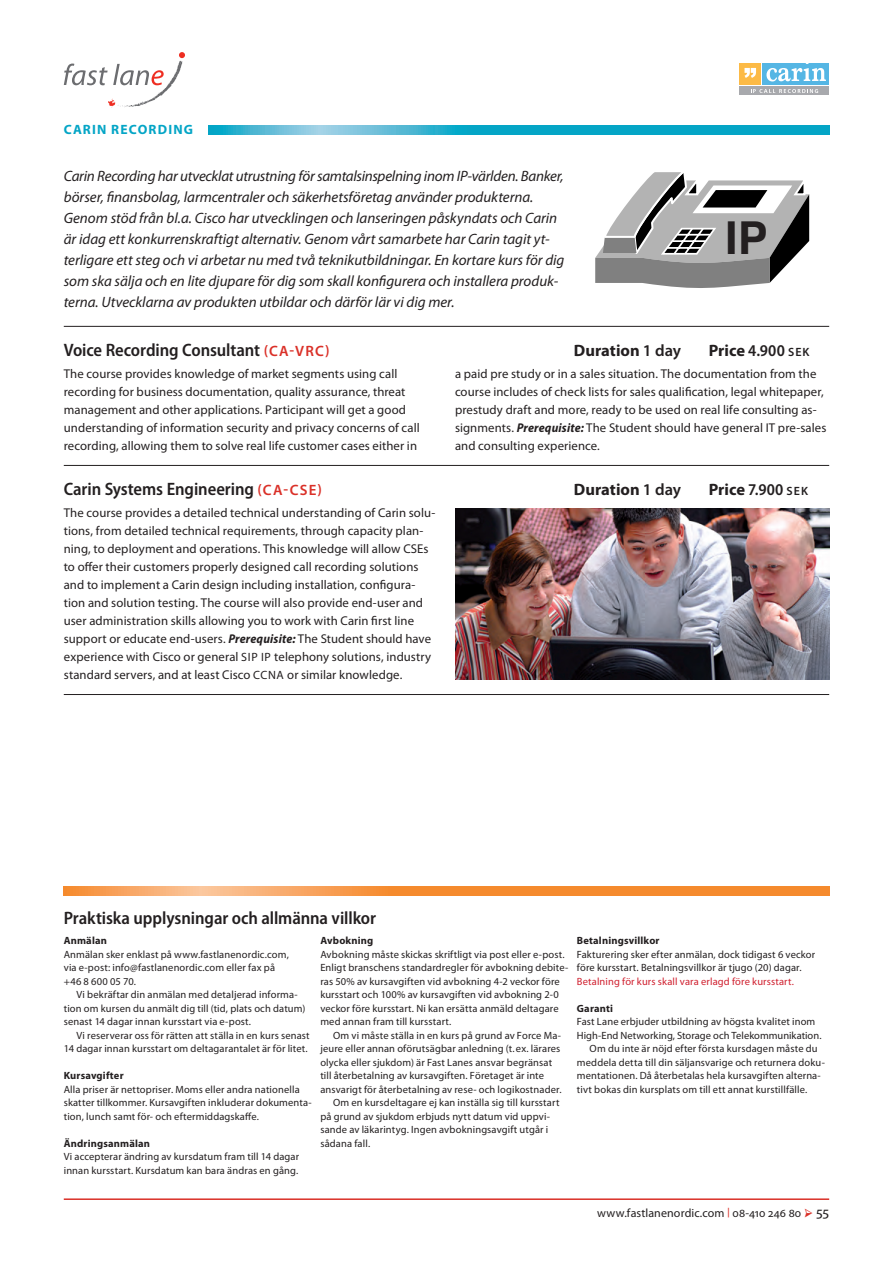
<style>
.page{position:relative;width:893px;height:1263px;background:#fff}
.page>*{position:absolute;margin:0;border:0;box-sizing:border-box;transform-origin:0 0}
.t1{font:700 45.3px "Helvetica";color:#231f20}
.Kursrubrik{font:600 semi-condensed 18px "Myriad Pro";letter-spacing:-.005em;color:#231f20}
.Kursrubrik-2{font:700 16.5px "Myriad Pro";color:#231f20}
.Kurstext{font:italic 15px/21px "Myriad Pro";letter-spacing:-.005em;color:#231f20}
.Områdesrubrik{font:700 13.5px "Myriad Pro";letter-spacing:.085em;color:#04a5c6}
.Kurstext-2{font:12.75px/18px "Myriad Pro";letter-spacing:.005em;color:#231f20}
.t2{font:12px "Myriad Pro";letter-spacing:.01em;color:#231f20}
.Kurstext-3{font:10.5px/13.5px "Myriad Pro";letter-spacing:.01em;color:#231f20}
.Kurstext-4{font:700 10.5px "Myriad Pro";letter-spacing:.015em;color:#231f20}
.s1{font-stretch:normal;font-size:15px;color:#da3028}
.s2{font-weight:600}
.s3{font-weight:600;font-stretch:semi-condensed}
.s4{font-weight:600;font-size:12px}
.s5{font-weight:700;font-style:italic;font-stretch:semi-condensed}
.s6{font-size:12px}
.s7{color:#d0202f}
.s8{font-size:9.6px;color:#da3028}
.s9{font-family:"Minion Pro";font-size:15px;color:#da3028}
.s10{font-size:15px}
</style>
<div class="page">
<svg style="left:64px;top:52px;width:121px;height:56px"></svg>
<svg style="left:208px;top:125px;width:621px;height:9px;background:#26aecc"></svg>
<hr style="left:64px;top:326px;width:765px;height:1px;background:#231f20">
<hr style="left:64px;top:465px;width:765px;height:1px;background:#231f20">
<svg style="left:595px;top:172px;width:214px;height:116px"></svg>
<div style="left:762px;top:64px;width:67px;height:21px;background:#55b6e4"></div>
<svg style="left:766px;top:63px;width:60px;height:19px"></svg>
<div style="left:740px;top:64px;width:21px;height:21px;background:#fcba46"></div>
<svg style="left:744px;top:68px;width:12px;height:10px"></svg>
<hr style="left:799px;top:64px;width:15px;height:3px;background:#55b6e4">
<div style="left:739px;top:87px;width:90px;height:8px;background:#a8a9ad"></div>
<svg style="left:751px;top:89px;width:67px;height:4px"></svg>
<hr style="left:64px;top:694px;width:765px;height:1px;background:#231f20">
<img style="left:455px;top:508px;width:374px;height:172px">
<svg style="left:64px;top:886px;width:765px;height:9px;background:#f69645"></svg>
<hr style="left:64px;top:1198px;width:765px;height:2px;background:#da3028">
<p class="Områdesrubrik" style="left:64px;top:121px;width:131px">CARIN RECORDING</p>
<p class="Kurstext" style="left:64px;top:166px;width:502px">Carin Recording har utvecklat utrustning för samtalsinspelning inom IP-världen. Banker, börser, finansbolag, larmcentraler och säkerhetsföretag använder produkterna.<br>Genom stöd från bl.a. Cisco har utvecklingen och lanseringen påskyndats och Carin är idag ett konkurrenskraftigt alternativ. Genom vårt samarbete har Carin tagit yt&shy;terligare ett steg och vi arbetar nu med två teknikutbildningar. En kortare kurs för dig som ska sälja och en lite djupare för dig som skall konfigurera och installera produk&shy;terna. Utvecklarna av produkten utbildar och därför lär vi dig mer.</p>
<p class="t1" style="left:725px;top:202px;width:44px">IP</p>
<p class="Kursrubrik" style="left:64px;top:340px;width:267px">Voice Recording Consultant <span class="s1">(CA-VRC)</span></p>
<p class="Kursrubrik-2" style="left:574px;top:339px;width:109px">Duration <span class="s2">1 day</span></p>
<p class="Kursrubrik-2" style="left:709px;top:339px;width:102px">Price <span class="s3">4.900</span> <span class="s4">SEK</span></p>
<p class="Kurstext-2" style="left:64px;top:365px;width:357px">The course provides knowledge of market segments using call recording for business documentation, quality assurance, threat management and other applications. Participant will get a good understanding of information security and privacy concerns of call recording, allowing them to solve real life customer cases either in</p>
<p class="Kurstext-2" style="left:455px;top:365px;width:373px">a paid pre study or in a sales situation. The documentation from the course includes of check lists for sales qualification, legal whitepaper, prestudy draft and more, ready to be used on real life consulting as&shy;signments. <span class="s5">Prerequisite:</span> The Student should have general IT pre-sales and consulting experience.</p>
<p class="Kursrubrik" style="left:64px;top:479px;width:260px">Carin Systems Engineering <span class="s1">(CA- CSE)</span></p>
<p class="Kursrubrik-2" style="left:574px;top:478px;width:109px">Duration <span class="s2">1 day</span></p>
<p class="Kursrubrik-2" style="left:709px;top:478px;width:101px">Price <span class="s3">7.900</span> <span class="s4">SEK</span></p>
<p class="Kurstext-2" style="left:64px;top:504px;width:373px">The course provides a detailed technical understanding of Carin solu&shy;tions, from detailed technical requirements, through capacity plan&shy;ning, to deployment and operations. This knowledge will allow CSEs to offer their customers properly designed call recording solutions and to implement a Carin design including installation, configura&shy;tion and solution testing. The course will also provide end-user and user administration skills allowing you to work with Carin first line support or educate end-users. <span class="s5">Prerequisite:</span> The Student should have experience with Cisco or general <span class="s6">SIP IP</span> telephony solutions, industry standard servers, and at least Cisco <span class="s6">CCNA</span> or similar knowledge.</p>
<p class="Kursrubrik" style="left:64px;top:908px;width:314px">Praktiska upplysningar och allmänna villkor</p>
<p class="Kurstext-4" style="left:64px;top:934px;width:45px">Anmälan</p>
<p class="Kurstext-3" style="left:64px;top:947px;width:227px">Anmälan sker enklast på www.fastlanenordic.com, via e-post: info@fastlanenordic.com eller fax på +46 8 600 05 70.</p>
<p class="Kurstext-3" style="left:64px;top:988px;width:243px;text-indent:13px">Vi bekräftar din anmälan med detaljerad informa&shy;tion om kursen du anmält dig till (tid, plats och datum) senast 14 dagar innan kursstart via e-post.</p>
<p class="Kurstext-3" style="left:64px;top:1028px;width:247px;text-align:right">Vi reserverar oss för rätten att ställa in en kurs senast<br>14 dagar innan kursstart om deltagarantalet är för litet.</p>
<p class="Kurstext-4" style="left:64px;top:1069px;width:61px">Kursavgifter</p>
<p class="Kurstext-3" style="left:64px;top:1082px;width:250px">Alla priser är nettopriser. Moms eller andra nationella skatter tillkommer. Kursavgiften inkluderar dokumenta&shy;tion, lunch samt för- och eftermiddagskaffe.</p>
<p class="Kurstext-4" style="left:64px;top:1136px;width:88px">Ändringsanmälan</p>
<p class="Kurstext-3" style="left:64px;top:1150px;width:237px">Vi accepterar ändring av kursdatum fram till 14 dagar innan kursstart. Kursdatum kan bara ändras en gång.</p>
<p class="Kurstext-4" style="left:320px;top:934px;width:55px">Avbokning</p>
<p class="Kurstext-3" style="left:320px;top:947px;width:249px">Avbokning måste skickas skriftligt via post eller e-post.<br>Enligt branschens standardregler för avbokning debite&shy;ras 50% av kursavgiften vid avbokning 4-2 veckor före kursstart och 100% av kursavgiften vid avbokning 2-0 veckor före kursstart. Ni kan ersätta anmäld deltagare med annan fram till kursstart.</p>
<p class="Kurstext-3" style="left:320px;top:1028px;width:243px;text-indent:13px">Om vi måste ställa in en kurs på grund av Force Ma&shy;jeure eller annan oförutsägbar anledning (t. ex. lärares olycka eller sjukdom) är Fast Lanes ansvar begränsat till återbetalning av kursavgiften. Företaget är inte ansvarigt för återbetalning av rese- och logikostnader.</p>
<p class="Kurstext-3" style="left:320px;top:1096px;width:241px;text-indent:13px">Om en kursdeltagare ej kan inställa sig till kursstart på grund av sjukdom erbjuds nytt datum vid uppvi&shy;sande av läkarintyg. Ingen avbokningsavgift utgår i sådana fall.</p>
<p class="Kurstext-4" style="left:577px;top:934px;width:84px">Betalningsvillkor</p>
<p class="Kurstext-3" style="left:577px;top:947px;width:240px">Fakturering sker efter anmälan, dock tidigast 6 veckor före kursstart. Betalningsvillkor är tjugo (20) dagar.<br><span class="s7">Betalning för kurs skall vara erlagd före kursstart.</span></p>
<p class="Kurstext-4" style="left:577px;top:1001px;width:38px">Garanti</p>
<p class="Kurstext-3" style="left:577px;top:1015px;width:246px">Fast Lane erbjuder utbildning av högsta kvalitet inom<br>High-End Networking, Storage och Telekommunikation.</p>
<p class="Kurstext-3" style="left:577px;top:1042px;width:250px;text-indent:13px">Om du inte är nöjd efter första kursdagen måste du meddela detta till din säljansvarige och returnera doku&shy;mentationen. Då återbetalas hela kursavgiften alterna&shy;tivt bokas din kursplats om till ett annat kurstillfälle.</p>
<p class="t2" style="left:597px;top:1205px;width:233px">www.fastlanenordic.com <span class="s8">|</span> 08-410 246 80 <span class="s9">➢</span> <span class="s10">55</span></p>
</div>
